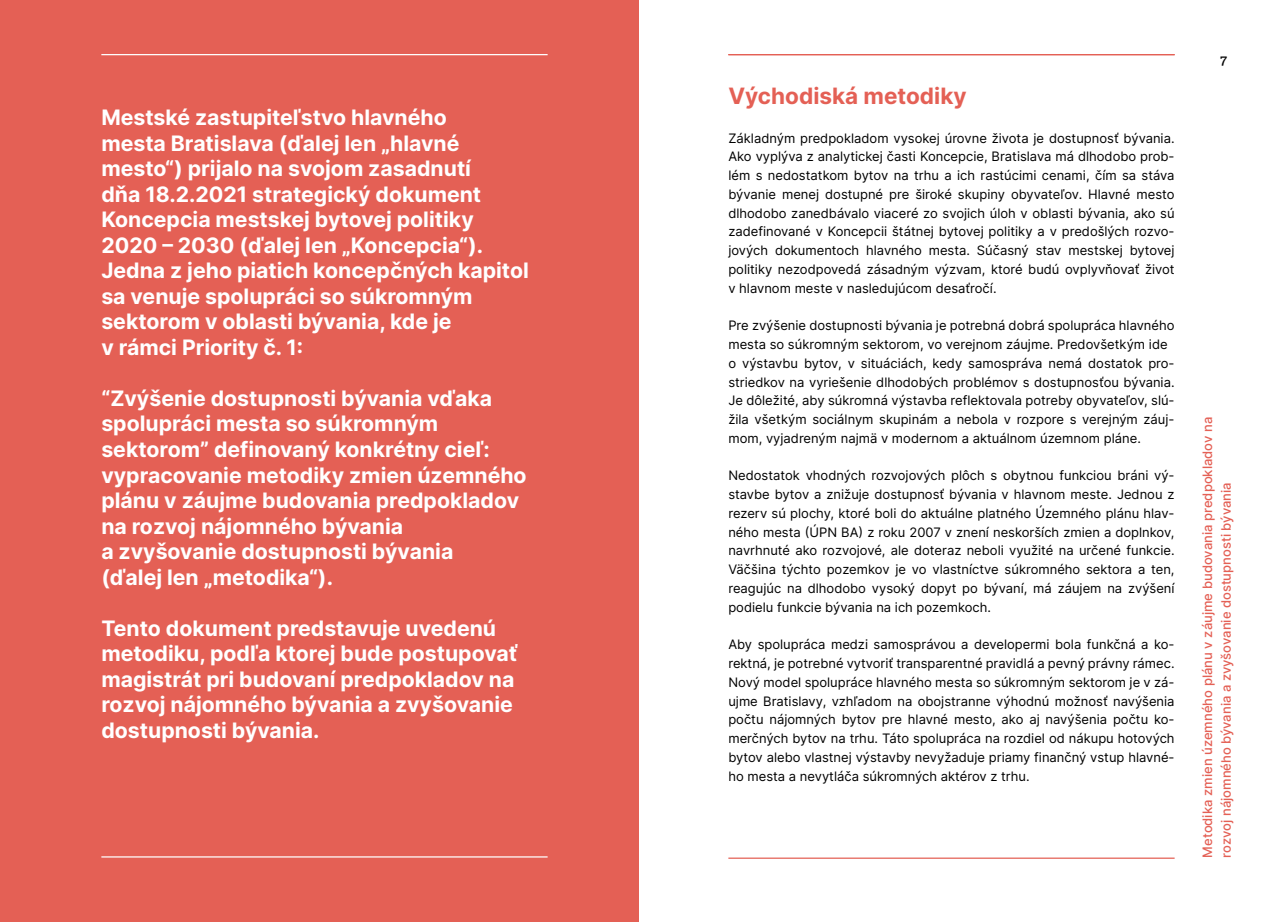
<style>
.page{position:relative;width:1276px;height:922px;background:#fff}
.page>*{position:absolute;margin:0;border:0;box-sizing:border-box;transform-origin:0 0}
.t1{font:700 22.5px "Inter";color:#e46055}
.t2{font:700 21.25px/25.5px "Inter";color:#fff}
.t3{font:13px/18.8px "Inter";color:#000;text-align:justify}
.t4{font:500 13px/18.8px "Inter";color:#e46055}
.t5{font:13px "Real Text Pro";color:#000}
</style>
<div class="page">
<hr style="left:728px;top:857px;width:446px;height:1px;background:#e46055">
<hr style="left:728px;top:54px;width:446px;height:1px;background:#e46055">
<div style="left:0;top:0;width:638px;height:921px;background:#e46055"></div>
<hr style="left:101px;top:54px;width:446px;height:1px;background:#fff">
<hr style="left:101px;top:856px;width:446px;height:1px;background:#fff">
<p class="t2" style="left:101px;top:104px;width:429px">Mestské zastupiteľstvo hlavného<br>mesta Bratislava (ďalej len „hlavné mesto“) prijalo na svojom zasadnutí<br>dňa 18.2.2021 strategický dokument Koncepcia mestskej bytovej politiky 2020 – 2030 (ďalej len „Koncepcia“).<br>Jedna z jeho piatich koncepčných kapitol sa venuje spolupráci so súkromným sektorom v oblasti bývania, kde je<br>v rámci Priority č. 1:</p>
<p class="t2" style="left:101px;top:385px;width:427px">“Zvýšenie dostupnosti bývania vďaka spolupráci mesta so súkromným sektorom” definovaný konkrétny cieľ: vypracovanie metodiky zmien územného plánu v záujme budovania predpokladov na rozvoj nájomného bývania<br>a zvyšovanie dostupnosti bývania<br>(ďalej len „metodika“).</p>
<h2 class="t2" style="left:101px;top:614px;width:418px">Tento dokument predstavuje uvedenú metodiku, podľa ktorej bude postupovať magistrát pri budovaní predpokladov na rozvoj nájomného bývania a zvyšovanie dostupnosti bývania.</h2>
<h1 class="t1" style="left:728px;top:80px;width:240px">Východiská metodiky</h1>
<p class="t3" style="left:728px;top:128px;width:448px">Základným predpokladom vysokej úrovne života je dostupnosť bývania.<br>Ako vyplýva z analytickej časti Koncepcie, Bratislava má dlhodobo prob&shy;lém s nedostatkom bytov na trhu a ich rastúcimi cenami, čím sa stáva bývanie menej dostupné pre široké skupiny obyvateľov. Hlavné mesto dlhodobo zanedbávalo viaceré zo svojich úloh v oblasti bývania, ako sú zadefinované v Koncepcii štátnej bytovej politiky a v predošlých rozvo&shy;jových dokumentoch hlavného mesta. Súčasný stav mestskej bytovej politiky nezodpovedá zásadným výzvam, ktoré budú ovplyvňovať život v hlavnom meste v nasledujúcom desaťročí.</p>
<p class="t3" style="left:728px;top:316px;width:448px;text-align:left">Pre zvýšenie dostupnosti bývania je potrebná dobrá spolupráca hlavného mesta so súkromným sektorom, vo verejnom záujme. Predovšetkým ide o výstavbu bytov, v situáciách, kedy samospráva nemá dostatok pro&shy;striedkov na vyriešenie dlhodobých problémov s dostupnosťou bývania.<br>Je dôležité, aby súkromná výstavba reflektovala potreby obyvateľov, slú&shy;žila všetkým sociálnym skupinám a nebola v rozpore s verejným záuj&shy;mom, vyjadreným najmä v modernom a aktuálnom územnom pláne.</p>
<p class="t3" style="left:728px;top:466px;width:448px">Nedostatok vhodných rozvojových plôch s obytnou funkciou bráni vý&shy;stavbe bytov a znižuje dostupnosť bývania v hlavnom meste. Jednou z rezerv sú plochy, ktoré boli do aktuálne platného Územného plánu hlav&shy;ného mesta (ÚPN BA) z roku 2007 v znení neskorších zmien a doplnkov, navrhnuté ako rozvojové, ale doteraz neboli využité na určené funkcie.<br>Väčšina týchto pozemkov je vo vlastníctve súkromného sektora a ten, reagujúc na dlhodobo vysoký dopyt po bývaní, má záujem na zvýšení podielu funkcie bývania na ich pozemkoch.</p>
<p class="t3" style="left:728px;top:634px;width:448px">Aby spolupráca medzi samosprávou a developermi bola funkčná a ko&shy;rektná, je potrebné vytvoriť transparentné pravidlá a pevný právny rámec.<br>Nový model spolupráce hlavného mesta so súkromným sektorom je v zá&shy;ujme Bratislavy, vzhľadom na obojstranne výhodnú možnosť navýšenia počtu nájomných bytov pre hlavné mesto, ako aj navýšenia počtu ko&shy;merčných bytov na trhu. Táto spolupráca na rozdiel od nákupu hotových bytov alebo vlastnej výstavby nevyžaduje priamy finančný vstup hlavné&shy;ho mesta a nevytláča súkromných aktérov z trhu.</p>
<p class="t5" style="left:1220px;top:51px;width:8px">7</p>
<p class="t4" style="left:1197px;top:857px;width:442px;rotate:-90deg">Metodika zmien územného plánu v záujme budovania predpokladov na rozvoj nájomného bývania a zvyšovanie dostupnosti bývania</p>
</div>
